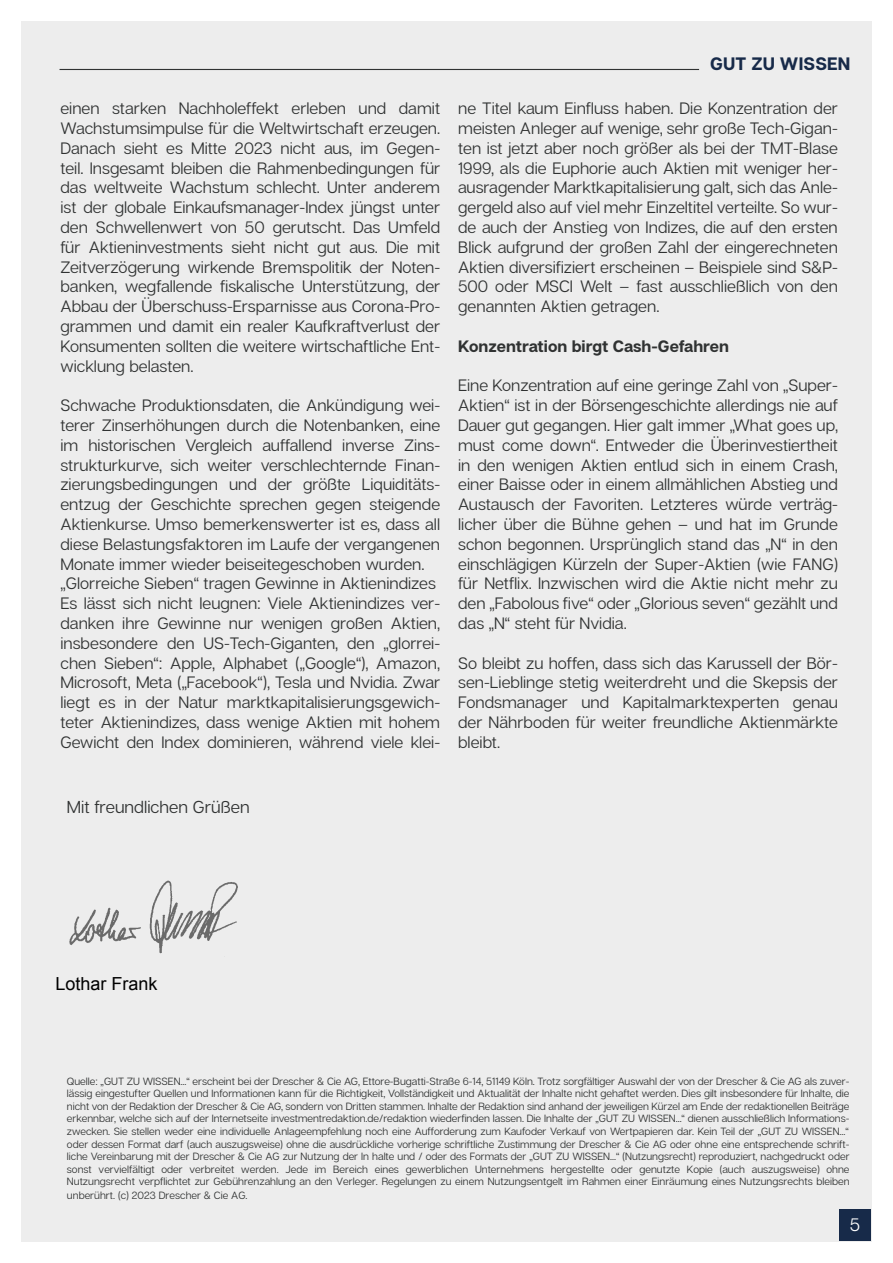
<style>
.page{position:relative;width:893px;height:1263px;background:#fff}
.page>*{position:absolute;margin:0;border:0;box-sizing:border-box;transform-origin:0 0}
.t1{font:700 18px "Articulat CF";letter-spacing:.01em;color:#172a49}
.t2{font:18px "Arial";color:#000}
.t3{font:18px "Articulat CF";color:#fff}
.t4{font:17.25px "Articulat CF";color:#303232}
.t5{font:16.5px/19.8px "Articulat CF";color:#303232;text-align:justify}
.t6{font:700 16.5px "Articulat CF";color:#303232}
.t7{font:10.5px/12.8px "Articulat CF";color:#303232;text-align:justify}
</style>
<div class="page">
<div style="left:21px;top:21px;width:851px;height:1221px;background:#ededed"></div>
<div style="left:839px;top:1209px;width:32px;height:32px;background:#172a49"></div>
<hr style="left:60px;top:69px;width:639px;height:1px;background:#303232">
<img style="left:69px;top:880px;width:169px;height:74px">
<p class="t5" style="left:60px;top:99px;width:381px">einen starken Nachholeffekt erleben und damit Wachstumsimpulse für die Weltwirtschaft erzeugen.<br>Danach sieht es Mitte 2023 nicht aus, im Gegen&shy;teil. Insgesamt bleiben die Rahmenbedingungen für das weltweite Wachstum schlecht. Unter anderem ist der globale Einkaufsmanager-Index jüngst unter den Schwellenwert von 50 gerutscht. Das Umfeld für Aktieninvestments sieht nicht gut aus. Die mit Zeitverzögerung wirkende Bremspolitik der Noten&shy;banken, wegfallende fiskalische Unterstützung, der Abbau der Überschuss-Ersparnisse aus Corona-Pro&shy;grammen und damit ein realer Kaufkraftverlust der Konsumenten sollten die weitere wirtschaftliche Ent&shy;wicklung belasten.</p>
<p class="t5" style="left:60px;top:396px;width:381px;text-align:left">Schwache Produktionsdaten, die Ankündigung wei&shy;terer Zinserhöhungen durch die Notenbanken, eine im historischen Vergleich auffallend inverse Zins&shy;strukturkurve, sich weiter verschlechternde Finan&shy;zierungsbedingungen und der größte Liquiditäts&shy;entzug der Geschichte sprechen gegen steigende Aktienkurse. Umso bemerkenswerter ist es, dass all diese Belastungsfaktoren im Laufe der vergangenen Monate immer wieder beiseitegeschoben wurden. „Glorreiche Sieben“ tragen Gewinne in Aktienindizes Es lässt sich nicht leugnen: Viele Aktienindizes ver&shy;danken ihre Gewinne nur wenigen großen Aktien, insbesondere den US-Tech-Giganten, den „glorrei&shy;chen Sieben“: Apple, Alphabet („Google“), Amazon, Microsoft, Meta („Facebook“), Tesla und Nvidia. Zwar liegt es in der Natur marktkapitalisierungsgewich&shy;teter Aktienindizes, dass wenige Aktien mit hohem Gewicht den Index dominieren, während viele klei-</p>
<p class="t1" style="left:710px;top:52px;width:142px">GUT ZU WISSEN</p>
<p class="t5" style="left:458px;top:99px;width:381px">ne Titel kaum Einfluss haben. Die Konzentration der meisten Anleger auf wenige, sehr große Tech-Gigan&shy;ten ist jetzt aber noch größer als bei der TMT-Blase 1999, als die Euphorie auch Aktien mit weniger her&shy;ausragender Marktkapitalisierung galt, sich das Anle&shy;gergeld also auf viel mehr Einzeltitel verteilte. So wur&shy;de auch der Anstieg von Indizes, die auf den ersten Blick aufgrund der großen Zahl der eingerechneten Aktien diversifiziert erscheinen – Beispiele sind S&amp;P-500 oder MSCI Welt – fast ausschließlich von den genannten Aktien getragen.</p>
<p class="t6" style="left:458px;top:336px;width:272px">Konzentration birgt Cash-Gefahren</p>
<p class="t5" style="left:458px;top:376px;width:381px">Eine Konzentration auf eine geringe Zahl von „Super-Aktien“ ist in der Börsengeschichte allerdings nie auf Dauer gut gegangen. Hier galt immer „What goes up, must come down“. Entweder die Überinvestiertheit in den wenigen Aktien entlud sich in einem Crash, einer Baisse oder in einem allmählichen Abstieg und Austausch der Favoriten. Letzteres würde verträg&shy;licher über die Bühne gehen – und hat im Grunde schon begonnen. Ursprünglich stand das „N“ in den einschlägigen Kürzeln der Super-Aktien (wie FANG) für Netflix. Inzwischen wird die Aktie nicht mehr zu den „Fabolous five“ oder „Glorious seven“ gezählt und das „N“ steht für Nvidia.</p>
<p class="t5" style="left:458px;top:653px;width:381px">So bleibt zu hoffen, dass sich das Karussell der Bör&shy;sen-Lieblinge stetig weiterdreht und die Skepsis der Fondsmanager und Kapitalmarktexperten genau der Nährboden für weiter freundliche Aktienmärkte bleibt.</p>
<p class="t4" style="left:67px;top:797px;width:184px">Mit freundlichen Grüßen</p>
<p class="t2" style="left:55px;top:971px;width:104px">Lothar Frank</p>
<p class="t7" style="left:67px;top:1075px;width:784px">Quelle: „GUT ZU WISSEN...“ erscheint bei der Drescher &amp; Cie AG, Ettore-Bugatti-Straße 6-14, 51149 Köln. Trotz sorgfältiger Auswahl der von der Drescher &amp; Cie AG als zuver&shy;lässig eingestufter Quellen und Informationen kann für die Richtigkeit, Vollständigkeit und Aktualität der Inhalte nicht gehaftet werden. Dies gilt insbesondere für Inhalte, die nicht von der Redaktion der Drescher &amp; Cie AG, sondern von Dritten stammen. Inhalte der Redaktion sind anhand der jeweiligen Kürzel am Ende der redaktionellen Beiträge erkennbar, welche sich auf der Internetseite investmentredaktion.de/redaktion wiederfinden lassen. Die Inhalte der „GUT ZU WISSEN...“ dienen ausschließlich Informations&shy;zwecken. Sie stellen weder eine individuelle Anlageempfehlung noch eine Aufforderung zum Kaufoder Verkauf von Wertpapieren dar. Kein Teil der „GUT ZU WISSEN...“ oder dessen Format darf (auch auszugsweise) ohne die ausdrückliche vorherige schriftliche Zustimmung der Drescher &amp; Cie AG oder ohne eine entsprechende schrift&shy;liche Vereinbarung mit der Drescher &amp; Cie AG zur Nutzung der In halte und / oder des Formats der „GUT ZU WISSEN...“ (Nutzungsrecht) reproduziert, nachgedruckt oder sonst vervielfältigt oder verbreitet werden. Jede im Bereich eines gewerblichen Unternehmens hergestellte oder genutzte Kopie (auch auszugsweise) ohne Nutzungsrecht verpflichtet zur Gebührenzahlung an den Verleger. Regelungen zu einem Nutzungsentgelt im Rahmen einer Einräumung eines Nutzungsrechts bleiben unberührt. (c) 2023 Drescher &amp; Cie AG.</p>
<p class="t3" style="left:850px;top:1214px;width:12px">5</p>
</div>
